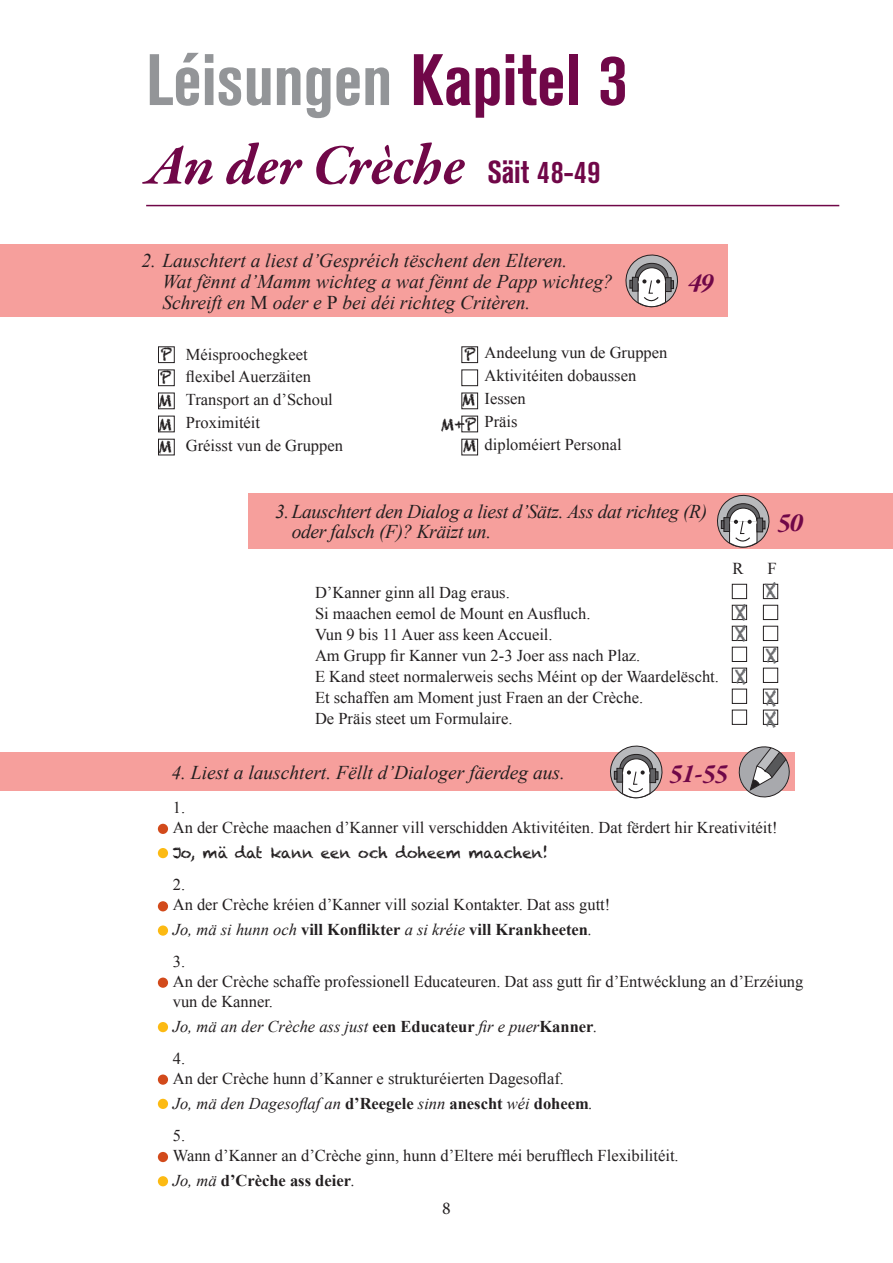
<style>
.page{position:relative;width:893px;height:1263px;background:#fff}
.page>*{position:absolute;margin:0;border:0;box-sizing:border-box;transform-origin:0 0}
.t1{font:700 condensed 72px "Akzidenz Grotesk BE";color:#939598}
.t2{font:italic 700 58.5px "Garamond Premr Pro";letter-spacing:-.01em;color:#700748}
.t3{font:italic 700 27px "Garamond Premr Pro";letter-spacing:-.04em;color:#700748}
.t4{font:italic 19.5px/21px "Times New Roman";color:#231f20}
.t5{font:italic 19.5px/19.5px "Times New Roman";letter-spacing:-.02em;color:#231f20}
.t6{font:19.5px/21px "Chalkduster";color:#6c6d70}
.t7{font:18px "Minion Pro";color:#231f20}
.t8{font:16.65px "Times New Roman";color:#231f20}
.t9{font:16.5px/23px "Times New Roman";color:#231f20}
.t10{font:700 16.5px/31.8px "Times New Roman";color:#231f20}
.t11{font:italic 16.5px/31.8px "Times New Roman";color:#231f20}
.t12{font:16.5px/23.7px "Chalkduster";color:#231f20}
.t13{font:15px "Chalkduster";color:#231f20}
.s1{color:#700748}
.s2{font-family:"Akzidenz Grotesk BE";font-style:normal;font-stretch:condensed;font-size:31.5px}
.s3{font-style:normal}
.s4{font-family:"Chalkduster"}
.s5{font-weight:400;font-style:italic}
.s6{font-weight:400}
.s7{font-weight:700;font-style:normal}
.s8{font-style:italic}
.s9{font-weight:700}
</style>
<div class="page">
<div style="left:0;top:245px;width:727px;height:72px;background:#f69f9c"></div>
<svg style="left:625px;top:254px;width:53px;height:53px"></svg>
<div style="left:158px;top:346px;width:17px;height:17px;border:1px solid #231f20"></div>
<div style="left:158px;top:370px;width:17px;height:16px;border:1px solid #231f20"></div>
<div style="left:158px;top:393px;width:17px;height:16px;border:1px solid #231f20"></div>
<div style="left:158px;top:416px;width:17px;height:16px;border:1px solid #231f20"></div>
<div style="left:158px;top:439px;width:17px;height:16px;border:1px solid #231f20"></div>
<div style="left:462px;top:346px;width:16px;height:17px;border:1px solid #231f20"></div>
<div style="left:462px;top:370px;width:16px;height:16px;border:1px solid #231f20"></div>
<div style="left:462px;top:393px;width:16px;height:16px;border:1px solid #231f20"></div>
<div style="left:462px;top:416px;width:16px;height:16px;border:1px solid #231f20"></div>
<div style="left:462px;top:439px;width:16px;height:16px;border:1px solid #231f20"></div>
<hr style="left:146px;top:205px;width:693px;height:1px;background:#700748">
<div style="left:249px;top:493px;width:644px;height:56px;background:#f69f9c"></div>
<svg style="left:717px;top:495px;width:53px;height:53px"></svg>
<div style="left:763px;top:584px;width:15px;height:15px;border:1px solid #231f20"></div>
<div style="left:763px;top:605px;width:15px;height:15px;border:1px solid #231f20"></div>
<div style="left:763px;top:626px;width:15px;height:15px;border:1px solid #231f20"></div>
<div style="left:763px;top:647px;width:15px;height:15px;border:1px solid #231f20"></div>
<div style="left:763px;top:668px;width:15px;height:15px;border:1px solid #231f20"></div>
<div style="left:763px;top:689px;width:15px;height:15px;border:1px solid #231f20"></div>
<div style="left:732px;top:584px;width:15px;height:15px;border:1px solid #231f20"></div>
<div style="left:732px;top:605px;width:15px;height:15px;border:1px solid #231f20"></div>
<div style="left:732px;top:626px;width:15px;height:15px;border:1px solid #231f20"></div>
<div style="left:732px;top:647px;width:15px;height:15px;border:1px solid #231f20"></div>
<div style="left:732px;top:668px;width:15px;height:15px;border:1px solid #231f20"></div>
<div style="left:732px;top:689px;width:15px;height:15px;border:1px solid #231f20"></div>
<div style="left:763px;top:710px;width:15px;height:15px;border:1px solid #231f20"></div>
<div style="left:732px;top:710px;width:15px;height:15px;border:1px solid #231f20"></div>
<div style="left:0;top:753px;width:794px;height:38px;background:#f69f9c"></div>
<svg style="left:610px;top:745px;width:53px;height:53px"></svg>
<svg style="left:737px;top:746px;width:54px;height:52px"></svg>
<div style="left:158px;top:824px;width:10px;height:10px;background:#d24a1b;border-radius:50%"></div>
<div style="left:158px;top:848px;width:10px;height:10px;background:#fcba13;border-radius:50%"></div>
<div style="left:158px;top:901px;width:10px;height:10px;background:#d24a1b;border-radius:50%"></div>
<div style="left:158px;top:925px;width:10px;height:11px;background:#fcba13;border-radius:50%"></div>
<div style="left:158px;top:977px;width:10px;height:11px;background:#d24a1b;border-radius:50%"></div>
<div style="left:158px;top:1022px;width:10px;height:10px;background:#fcba13;border-radius:50%"></div>
<div style="left:158px;top:1074px;width:10px;height:11px;background:#d24a1b;border-radius:50%"></div>
<div style="left:158px;top:1099px;width:10px;height:10px;background:#fcba13;border-radius:50%"></div>
<div style="left:158px;top:1152px;width:10px;height:10px;background:#d24a1b;border-radius:50%"></div>
<div style="left:158px;top:1176px;width:10px;height:10px;background:#fcba13;border-radius:50%"></div>
<h1 class="t1" style="left:146px;top:39px;width:482px">Léisungen <span class="s1">Kapitel 3</span></h1>
<h2 class="t2" style="left:146px;top:129px;width:456px">An der Crèche <span class="s2">Säit 48-49</span></h2>
<p class="t4" style="left:162px;top:249px;width:452px;text-indent:-21px">2. Lauschtert a liest d’Gespréich tëschent den Elteren.<br>Wat fënnt d’Mamm wichteg a wat fënnt de Papp wichteg?<br>Schreift en <span class="s3">M</span> oder e <span class="s3">P</span> bei déi richteg Critèren.</p>
<p class="t9" style="left:485px;top:341px;width:184px">Andeelung vun de Gruppen<br>Aktivitéiten dobaussen<br>Iessen<br>Präis<br>diploméiert Personal</p>
<p class="t9" style="left:186px;top:342px;width:159px;text-indent:-25px"><span class="s4">P</span> Méisproochegkeet flexibel Auerzäiten<br>Transport an d’Schoul<br>Proximitéit<br>Gréisst vun de Gruppen</p>
<p class="t12" style="left:464px;top:342px;width:13px">P</p>
<p class="t12" style="left:160px;top:365px;width:13px">P</p>
<p class="t12" style="left:462px;top:387px;width:15px">M</p>
<p class="t12" style="left:463px;top:434px;width:15px">M</p>
<p class="t12" style="left:158px;top:389px;width:15px">M<br>M</p>
<p class="t12" style="left:158px;top:434px;width:15px">M</p>
<p class="t12" style="left:441px;top:413px;width:37px">M+P</p>
<h3 class="t3" style="left:688px;top:266px;width:27px">49</h3>
<p class="t5" style="left:292px;top:501px;width:417px;text-indent:-16px">3.Lauschtert den Dialog a liest d’Sätz. Ass dat richteg (R) oder falsch (F)? Kräizt un.</p>
<h3 class="t3" style="left:777px;top:506px;width:27px">50</h3>
<p class="t8" style="left:732px;top:557px;width:13px">R</p>
<p class="t8" style="left:767px;top:557px;width:11px">F</p>
<p class="t9" style="left:315px;top:581px;width:405px;line-height:21px">D’Kanner ginn all Dag eraus.<br>Si maachen eemol de Mount en Ausfluch.<br>Vun 9 bis 11 Auer ass keen Accueil.<br>Am Grupp fir Kanner vun 2-3 Joer ass nach Plaz.<br>E Kand steet normalerweis sechs Méint op der Waardelëscht.<br>Et schaffen am Moment just Fraen an der Crèche.<br>De Präis steet um Formulaire.</p>
<p class="t6" style="left:765px;top:581px;width:13px">X</p>
<p class="t6" style="left:735px;top:603px;width:13px">X<br>X</p>
<p class="t6" style="left:765px;top:646px;width:13px">X</p>
<p class="t6" style="left:735px;top:667px;width:13px">X</p>
<p class="t6" style="left:765px;top:689px;width:13px">X<br>X</p>
<p class="t4" style="left:171px;top:761px;width:395px">4. Liest a lauschtert. Fëllt d’Dialoger fäerdeg aus.</p>
<h3 class="t3" style="left:669px;top:757px;width:60px">51-55</h3>
<p class="t9" style="left:173px;top:797px;width:606px;line-height:19.8px">1.<br>An der Crèche maachen d’Kanner vill verschidden Aktivitéiten. Dat fërdert hir Kreativitéit!</p>
<p class="t13" style="left:173px;top:844px;width:377px">Jo, mä dat kann een och doheem maachen!</p>
<p class="t9" style="left:173px;top:874px;width:439px;line-height:19.8px">2.<br>An der Crèche kréien d’Kanner vill sozial Kontakter. Dat ass gutt!</p>
<p class="t10" style="left:173px;top:913px;width:421px"><span class="s5">Jo, mä si hunn och</span> vill Konflikter <span class="s5">a si kréie</span> vill Krankheeten<span class="s5">.<br></span><span class="s6">3.</span></p>
<p class="t9" style="left:173px;top:971px;width:632px;line-height:19.8px">An der Crèche schaffe professionell Educateuren. Dat ass gutt fir d’Entwécklung an d’Erzéiung vun de Kanner.</p>
<p class="t11" style="left:173px;top:1010px;width:426px">Jo, mä an der Crèche ass just <span class="s7">een Educateur</span> fir e puer<span class="s7">Kanner</span>.<br><span class="s3">4.</span></p>
<p class="t9" style="left:173px;top:1065px;width:422px;line-height:25.5px">An der Crèche hunn d’Kanner e strukturéierten Dagesoflaf.<br><span class="s8">Jo, mä den Dagesoflaf an</span> <span class="s9">d’Reegele</span> <span class="s8">sinn</span> <span class="s9">anescht</span> <span class="s8">wéi</span> <span class="s9">doheem</span><span class="s8">.</span></p>
<p class="t9" style="left:173px;top:1125px;width:507px;line-height:19.8px">5.<br>Wann d’Kanner an d’Crèche ginn, hunn d’Eltere méi berufflech Flexibilitéit.</p>
<p class="t10" style="left:173px;top:1164px;width:184px"><span class="s5">Jo, mä</span> d’Crèche ass deier<span class="s5">.</span></p>
<p class="t7" style="left:442px;top:1196px;width:10px">8</p>
</div>
